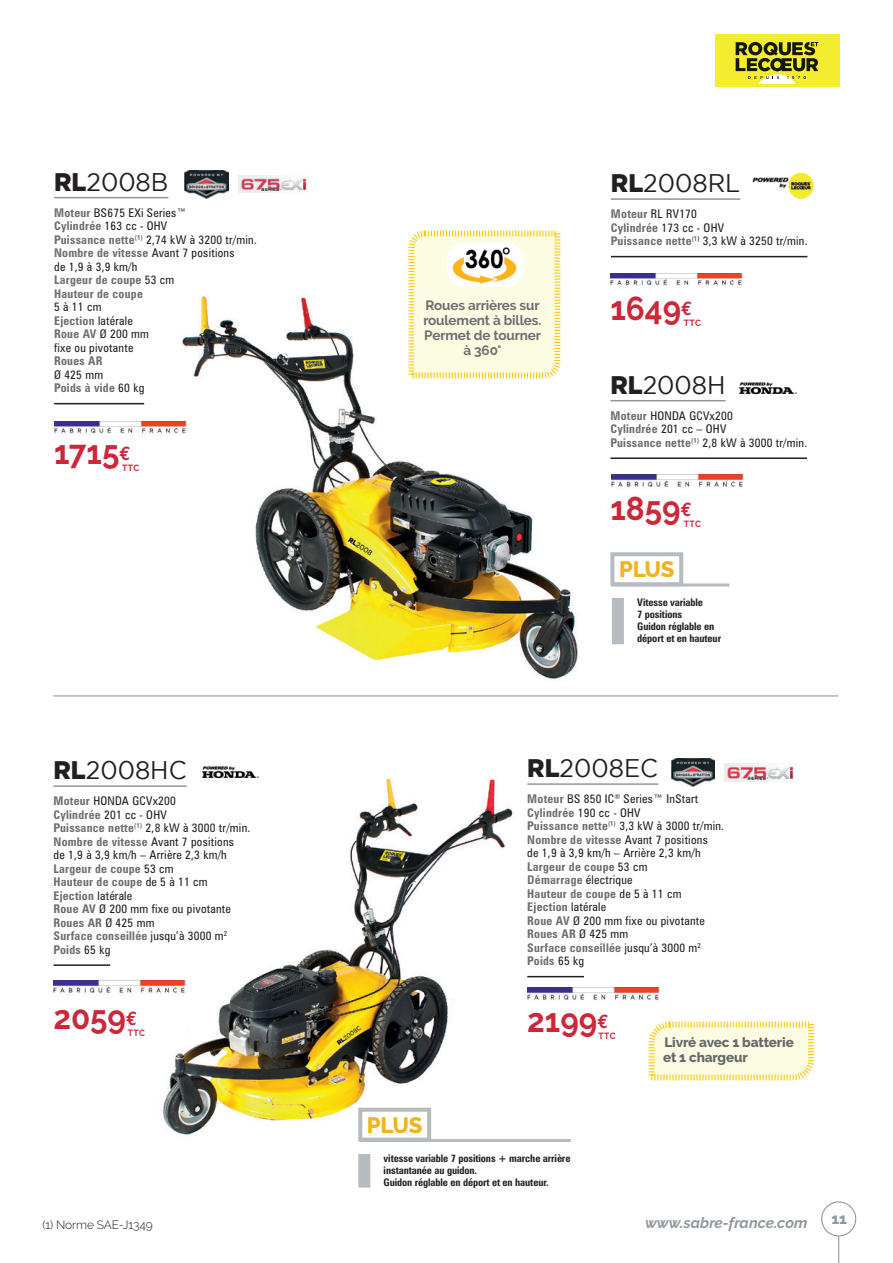
<style>
.page{position:relative;width:893px;height:1263px;background:#fff}
.page>*{position:absolute;margin:0;border:0;box-sizing:border-box;transform-origin:0 0}
.t1{font:700 33px "Raleway";color:#ce2739;scale:.95 1}
.t2{font:25.5px "Gotham";color:#231f20;scale:.95 1}
.t3{font:800 22.35px "Raleway";letter-spacing:-.01em;color:#f1b41c}
.t4{font:italic 700 15px "Raleway";color:#9298a0}
.t5{font:800 15px "Raleway";color:#9298a0}
.t6{font:700 13.5px/15px "Raleway";letter-spacing:-.01em;color:#6c6d70;text-align:center}
.t7{font:800 13.5px/15px "Raleway";letter-spacing:-.01em;color:#666969}
.t8{font:condensed 12px/13.5px "Zurich BT";letter-spacing:.02em;color:#231f20}
.t9{font:300 12px "Raleway";letter-spacing:-.01em;color:#231f20}
.t10{font:700 condensed 12px "Zurich BT";letter-spacing:.02em;color:#6c6d70}
.t11{font:700 condensed 10.5px/12px "Zurich BT";letter-spacing:-.01em;color:#231f20}
.t12{font:700 9px "Raleway";letter-spacing:.045em;color:#ce2739;scale:.95 1}
.s1{font-weight:900}
.s2{font-weight:700;color:#6c6d70}
.s3{font-family:"Euro Mono";font-size:19.5px}
</style>
<div class="page">
<img style="left:181px;top:295px;width:397px;height:384px">
<hr style="left:53px;top:695px;width:785px;height:1px;background:#9298a0">
<div style="left:821px;top:1201px;width:35px;height:35px;border:1px solid #9298a0;border-radius:50%"></div>
<svg style="left:838px;top:1236px;width:1px;height:27px"></svg>
<img style="left:163px;top:776px;width:350px;height:363px">
<hr style="left:53px;top:785px;width:134px;height:2px;background:#939598">
<hr style="left:53px;top:964px;width:57px;height:2px;background:#231f20">
<img style="left:53px;top:980px;width:141px;height:15px">
<hr style="left:527px;top:783px;width:131px;height:2px;background:#939598">
<hr style="left:527px;top:976px;width:57px;height:1px;background:#231f20">
<img style="left:527px;top:988px;width:133px;height:13px">
<svg style="left:407px;top:230px;width:155px;height:150px"></svg>
<div style="left:447px;top:242px;width:77px;height:45px;background:#fff;border-radius:18px"></div>
<img style="left:451px;top:247px;width:67px;height:37px">
<div style="left:414px;top:287px;width:136px;height:84px;background:#fcfce3"></div>
<hr style="left:54px;top:197px;width:114px;height:1px;background:#939598">
<hr style="left:54px;top:403px;width:90px;height:1px;background:#231f20">
<img style="left:54px;top:421px;width:140px;height:14px">
<hr style="left:611px;top:198px;width:129px;height:2px;background:#939598">
<hr style="left:611px;top:256px;width:196px;height:1px;background:#231f20">
<img style="left:610px;top:273px;width:133px;height:13px">
<hr style="left:610px;top:400px;width:116px;height:1px;background:#939598">
<hr style="left:610px;top:457px;width:197px;height:2px;background:#231f20">
<img style="left:611px;top:475px;width:133px;height:13px">
<svg style="left:648px;top:1021px;width:167px;height:60px;background:#fcf7d2"></svg>
<img style="left:752px;top:172px;width:62px;height:27px">
<img style="left:197px;top:766px;width:65px;height:17px">
<img style="left:738px;top:382px;width:59px;height:13px">
<div style="left:715px;top:34px;width:124px;height:53px;background:#f4ed2f"></div>
<svg style="left:736px;top:42px;width:82px;height:42px"></svg>
<div style="left:612px;top:598px;width:12px;height:46px;background:#b6bbc0"></div>
<hr style="left:612px;top:583px;width:117px;height:3px;background:#b6bbc0">
<div style="left:610px;top:552px;width:73px;height:34px;border:4px solid #b6bbc0"></div>
<div style="left:358px;top:1154px;width:12px;height:33px;background:#b6bbc0"></div>
<hr style="left:360px;top:1139px;width:211px;height:3px;background:#b6bbc0">
<div style="left:358px;top:1108px;width:73px;height:34px;border:4px solid #b6bbc0"></div>
<img style="left:238px;top:175px;width:69px;height:18px">
<img style="left:185px;top:170px;width:43px;height:28px">
<img style="left:725px;top:764px;width:69px;height:17px">
<img style="left:672px;top:759px;width:43px;height:28px">
<h2 class="t2" style="left:54px;top:165px;width:122px"><span class="s1">RL</span>2008B</h2>
<p class="t8" style="left:54px;top:206px;width:204px"><span class="s2">Moteur</span> BS675 EXi Series™<br><span class="s2">Cylindrée</span> 163 cc - OHV<br><span class="s2">Puissance nette</span><sup>(1)</sup> 2,74 kW à 3200 tr/min.<br><span class="s2">Nombre de vitesse</span> Avant 7 positions<br>de 1,9 à 3,9 km/h<br><span class="s2">Largeur de coupe</span> 53 cm<br><span class="s2">Hauteur de coupe</span></p>
<p class="t8" style="left:54px;top:300px;width:96px">5 à 11 cm<br><span class="s2">Ejection</span> latérale<br><span class="s2">Roue AV</span> Ø 200 mm fixe ou pivotante</p>
<p class="t10" style="left:54px;top:354px;width:50px">Roues AR</p>
<p class="t8" style="left:54px;top:368px;width:92px">Ø 425 mm<br><span class="s2">Poids à vide</span> 60 kg</p>
<h1 class="t1" style="left:54px;top:434px;width:82px">1715<span class="s3">E</span></h1>
<p class="t12" style="left:122px;top:462px;width:20px">TTC</p>
<p class="t6" style="left:423px;top:298px;width:119px">Roues arrières sur roulement à billes.<br>Permet de tourner à 360°</p>
<h2 class="t2" style="left:611px;top:167px;width:138px"><span class="s1">RL</span>2008RL</h2>
<p class="t8" style="left:611px;top:207px;width:198px"><span class="s2">Moteur</span> RL RV170<br><span class="s2">Cylindrée</span> 173 cc - OHV<br><span class="s2">Puissance nette</span><sup>(1</sup><sup>)</sup> 3,3 kW à 3250 tr/min.</p>
<h1 class="t1" style="left:610px;top:289px;width:88px">1649<span class="s3">E</span></h1>
<p class="t12" style="left:684px;top:318px;width:20px">TTC</p>
<h2 class="t2" style="left:610px;top:368px;width:123px"><span class="s1">RL</span>2008H</h2>
<p class="t8" style="left:610px;top:409px;width:198px"><span class="s2">Moteur</span> HONDA GCVx200<br><span class="s2">Cylindrée</span> 201 cc – OHV<br><span class="s2">Puissance nette</span><sup>(1)</sup> 2,8 kW à 3000 tr/min.</p>
<h1 class="t1" style="left:610px;top:490px;width:87px">1859<span class="s3">E</span></h1>
<p class="t12" style="left:684px;top:518px;width:20px">TTC</p>
<h3 class="t3" style="left:619px;top:557px;width:57px">PLUS</h3>
<p class="t11" style="left:637px;top:596px;width:85px">Vitesse variable<br>7 positions<br>Guidon réglable en déport et en hauteur</p>
<h2 class="t2" style="left:53px;top:754px;width:142px"><span class="s1">RL</span>2008HC</h2>
<p class="t8" style="left:53px;top:794px;width:198px"><span class="s2">Moteur</span> HONDA GCVx200<br><span class="s2">Cylindrée</span> 201 cc - OHV<br><span class="s2">Puissance nette</span><sup>(1)</sup> 2,8 kW à 3000 tr/min.<br><span class="s2">Nombre de vitesse</span> Avant 7 positions<br>de 1,9 à 3,9 km/h – Arrière 2,3 km/h<br><span class="s2">Largeur de coupe</span> 53 cm<br><span class="s2">Hauteur de coupe</span> de 5 à 11 cm<br><span class="s2">Ejection</span> latérale<br><span class="s2">Roue AV</span> Ø 200 mm fixe ou pivotante<br><span class="s2">Roues AR</span> Ø 425 mm<br><span class="s2">Surface conseillée</span> jusqu’à 3000 m<sup>2<br></sup><span class="s2">Poids</span> 65 kg</p>
<h2 class="t2" style="left:527px;top:752px;width:139px"><span class="s1">RL</span>2008EC</h2>
<p class="t8" style="left:527px;top:792px;width:198px"><span class="s2">Moteur</span> BS 850 IC<sup>®</sup> Series™ InStart<br><span class="s2">Cylindrée</span> 190 cc - OHV<br><span class="s2">Puissance nette</span><sup>(1)</sup> 3,3 kW à 3000 tr/min.<br><span class="s2">Nombre de vitesse</span> Avant 7 positions<br>de 1,9 à 3,9 km/h – Arrière 2,3 km/h<br><span class="s2">Largeur de coupe</span> 53 cm<br><span class="s2">Démarrage</span> électrique<br><span class="s2">Hauteur de coupe</span> de 5 à 11 cm<br><span class="s2">Ejection</span> latérale<br><span class="s2">Roue AV</span> Ø 200 mm fixe ou pivotante<br><span class="s2">Roues AR</span> Ø 425 mm<br><span class="s2">Surface conseillée</span> jusqu’à 3000 m<sup>2<br></sup><span class="s2">Poids</span> 65 kg</p>
<h1 class="t1" style="left:53px;top:998px;width:90px">2059<span class="s3">E</span></h1>
<p class="t12" style="left:128px;top:1027px;width:20px">TTC</p>
<h1 class="t1" style="left:527px;top:1002px;width:87px">2199<span class="s3">E</span></h1>
<p class="t12" style="left:598px;top:1031px;width:20px">TTC</p>
<p class="t7" style="left:663px;top:1035px;width:132px">Livré avec 1 batterie et 1 chargeur</p>
<h3 class="t3" style="left:367px;top:1112px;width:57px">PLUS</h3>
<p class="t11" style="left:384px;top:1152px;width:188px">vitesse variable 7 positions + marche arrière instantanée au guidon.<br>Guidon réglable en déport et en hauteur.</p>
<p class="t9" style="left:43px;top:1217px;width:112px">(1) Norme SAE-J1349</p>
<p class="t4" style="left:645px;top:1214px;width:164px">www.sabre-france.com</p>
<p class="t5" style="left:831px;top:1210px;width:17px">11</p>
</div>
